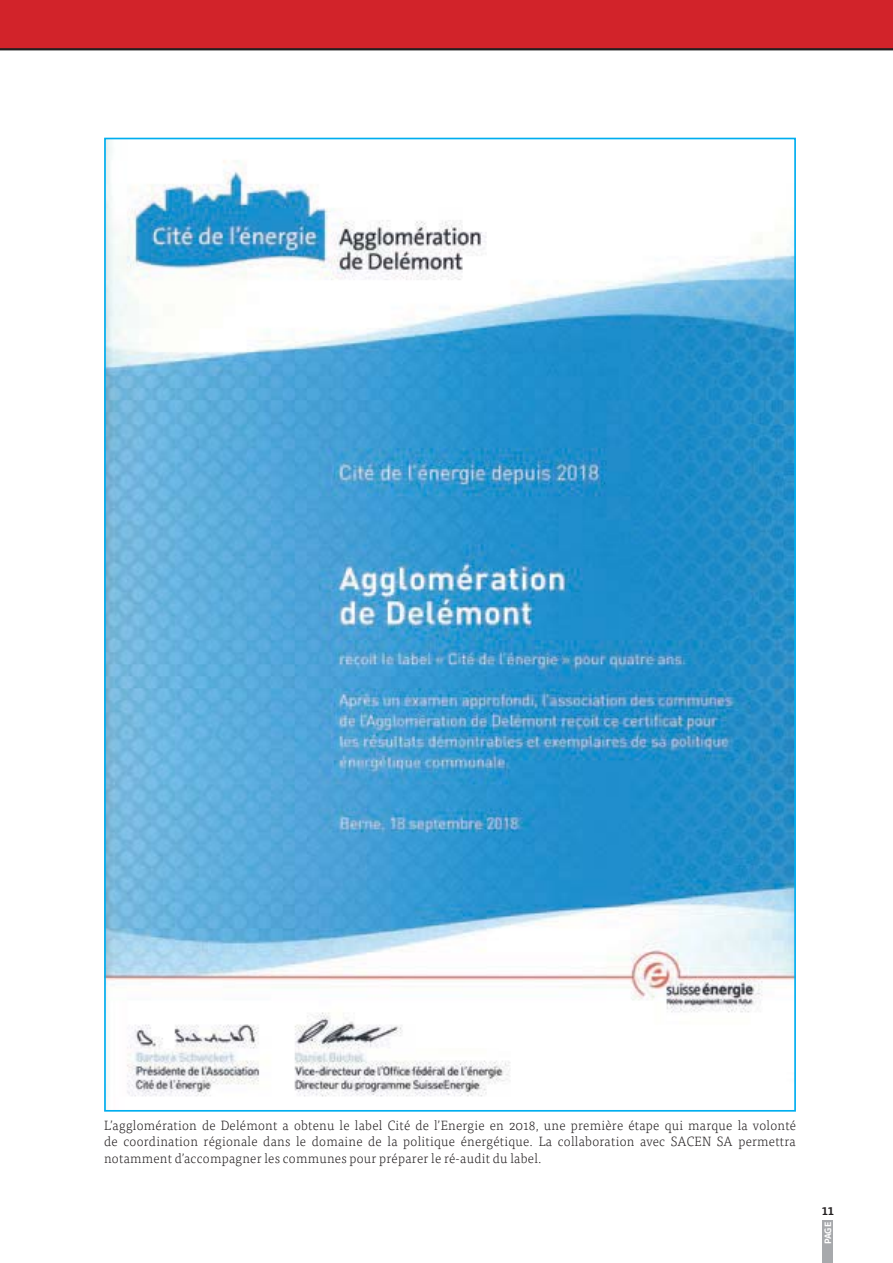
<style>
.page{position:relative;width:893px;height:1263px;background:#fff}
.page>*{position:absolute;margin:0;border:0;box-sizing:border-box;transform-origin:0 0}
.t1{font:500 14.25px "Tisa Pro";color:#231f20;scale:.95 1}
.t2{font:300 13.5px/16.5px "Tisa Pro";letter-spacing:.02em;color:#231f20;text-align:justify;scale:.95 1}
.t3{font:700 9px "Tisa Sans Pro";color:#fff;scale:.95 1}
</style>
<div class="page">
<div style="left:822px;top:1220px;width:11px;height:43px;background:#a7a9ac"></div>
<div style="left:0;top:0;width:893px;height:49px;background:#d2232a"></div>
<hr style="left:0;top:48px;width:893px;height:2px;background:#231f20">
<img style="left:107px;top:141px;width:686px;height:956px">
<p class="t2" style="left:104px;top:1118px;width:730px">L’agglomération de Delémont a obtenu le label Cité de l’Energie en 2018, une première étape qui marque la volonté de coordination régionale dans le domaine de la politique énergétique. La collaboration avec SACEN SA permettra notamment d’accompagner les communes pour préparer le ré-audit du label.</p>
<p class="t1" style="left:822px;top:1204px;width:14px">11</p>
<p class="t3" style="left:821px;top:1244px;width:25px;rotate:-90deg">PAGE</p>
</div>
